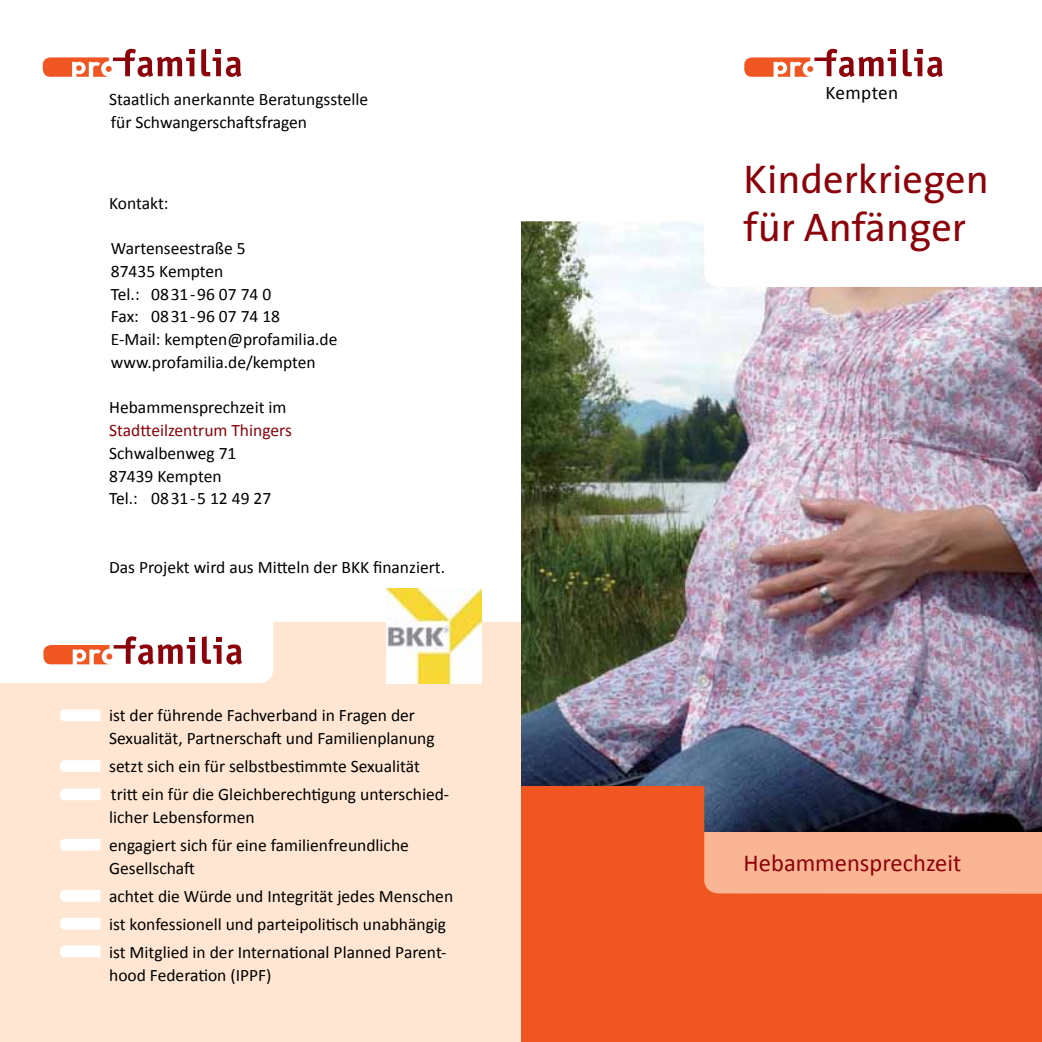
<style>
.page{position:relative;width:1042px;height:1042px;background:#fff}
.page>*{position:absolute;margin:0;border:0;box-sizing:border-box;transform-origin:0 0}
.t1{font:40.25px/48.3px "The Sans";color:#8b020a}
.t2{font:24.5px "Calibri";color:#8b020a}
.t3{font:19.25px "Calibri";letter-spacing:.02em;color:#000}
.t4{font:17.5px/22.8px "Calibri";color:#000}
.t5{font:17.5px "Calibri";color:#8b020a}
</style>
<div class="page">
<div style="left:0;top:622px;width:521px;height:420px;background:#fee6d3"></div>
<img style="left:387px;top:589px;width:94px;height:94px">
<svg style="left:60px;top:709px;width:40px;height:12px"></svg>
<svg style="left:60px;top:760px;width:40px;height:12px"></svg>
<svg style="left:60px;top:788px;width:40px;height:12px"></svg>
<svg style="left:60px;top:839px;width:40px;height:11px"></svg>
<svg style="left:60px;top:890px;width:40px;height:11px"></svg>
<svg style="left:60px;top:918px;width:40px;height:11px"></svg>
<svg style="left:60px;top:945px;width:40px;height:12px"></svg>
<img style="left:521px;top:287px;width:521px;height:499px">
<svg style="left:521px;top:48px;width:387px;height:239px"></svg>
<svg style="left:521px;top:786px;width:521px;height:256px;fill:#f05622"></svg>
<svg style="left:903px;top:49px;width:40px;height:28px"></svg>
<svg style="left:744px;top:49px;width:152px;height:28px"></svg>
<svg style="left:202px;top:636px;width:40px;height:28px"></svg>
<svg style="left:43px;top:636px;width:152px;height:28px"></svg>
<svg style="left:201px;top:49px;width:40px;height:28px"></svg>
<svg style="left:43px;top:49px;width:151px;height:28px"></svg>
<p class="t4" style="left:109px;top:88px;width:260px">Staatlich anerkannte Beratungsstelle für Schwangerschaftsfragen</p>
<p class="t4" style="left:109px;top:191px;width:61px">Kontakt:</p>
<p class="t4" style="left:111px;top:237px;width:228px">Wartenseestraße 5<br>87435 Kempten<br>Tel.: 0831-96 07 74 0<br>Fax: 0831-96 07 74 18<br>E-Mail: kempten@profamilia.de www.profamilia.de/kempten</p>
<p class="t4" style="left:109px;top:396px;width:179px">Hebammensprechzeit im</p>
<p class="t5" style="left:109px;top:419px;width:184px">Stadtteilzentrum Thingers</p>
<p class="t4" style="left:109px;top:442px;width:164px">Schwalbenweg 71<br>87439 Kempten<br>Tel.: 0831-5 12 49 27</p>
<p class="t4" style="left:109px;top:555px;width:337px">Das Projekt wird aus Mitteln der BKK finanziert.</p>
<p class="t4" style="left:109px;top:704px;width:327px">ist der führende Fachverband in Fragen der<br>Sexualität, Partnerschaft und Familienplanung</p>
<p class="t4" style="left:109px;top:752px;width:342px;line-height:28px">setzt sich ein für selbstbestimmte Sexualität tritt ein für die Gleichberechtigung unterschied-</p>
<p class="t4" style="left:109px;top:803px;width:301px;line-height:28px">licher Lebensformen<br>engagiert sich für eine familienfreundliche</p>
<p class="t4" style="left:109px;top:854px;width:345px;line-height:28px">Gesellschaft<br>achtet die Würde und Integrität jedes Menschen ist konfessionell und parteipolitisch unabhängig ist Mitglied in der International Planned Parent-</p>
<p class="t4" style="left:109px;top:963px;width:164px">hood Federation (IPPF)</p>
<p class="t3" style="left:825px;top:80px;width:74px">Kempten</p>
<h1 class="t1" style="left:743px;top:156px;width:247px">Kinderkriegen für Anfänger</h1>
<h2 class="t2" style="left:743px;top:847px;width:219px">Hebammensprechzeit</h2>
</div>
